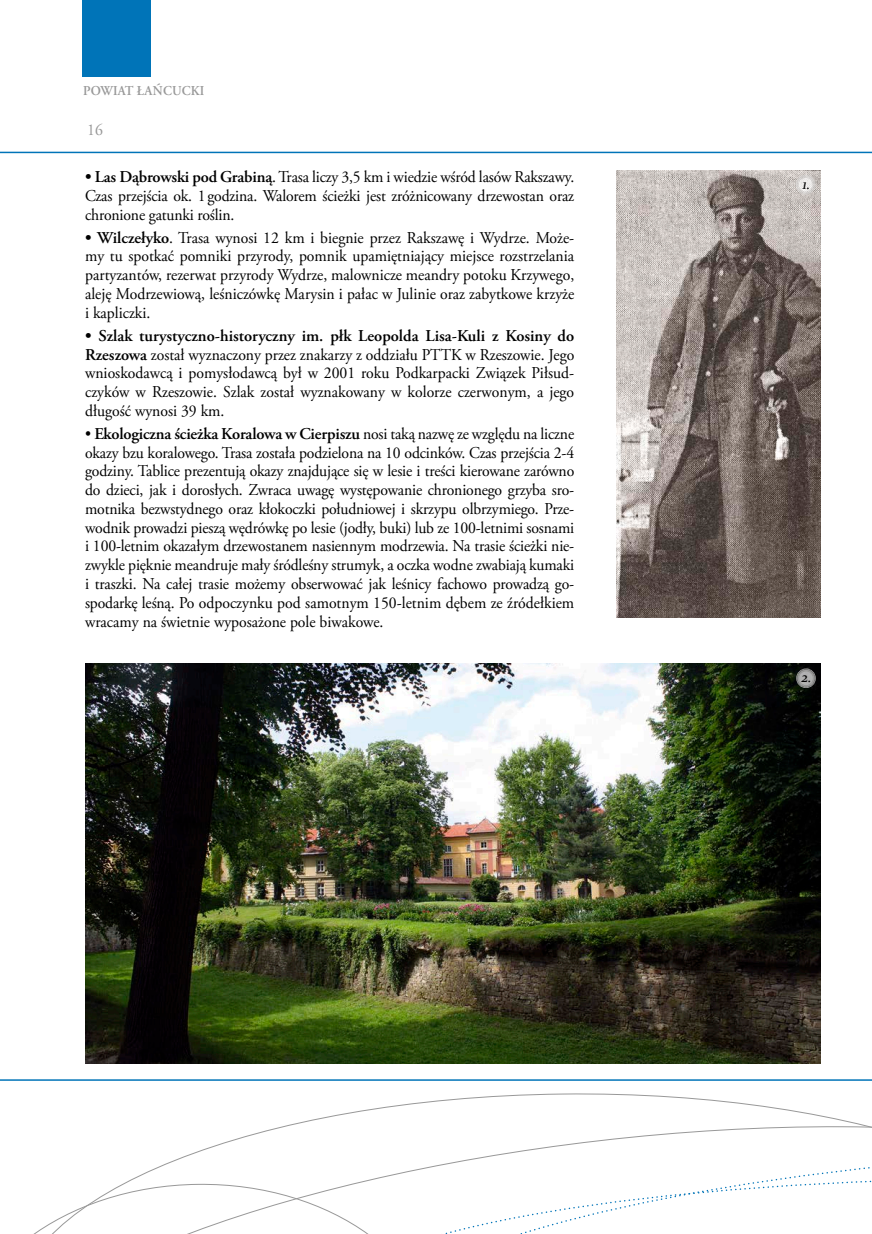
<style>
.page{position:relative;width:872px;height:1234px;background:#fff}
.page>*{position:absolute;margin:0;border:0;box-sizing:border-box;transform-origin:0 0}
.t1{font:16.5px/18.8px "Adobe Garamond Pro";color:#000;text-align:justify;scale:.95 1}
.t2{font:16.5px "Adobe Garamond Pro";color:#989898;scale:.95 1}
.t3{font:italic 15px "Constantia";color:#000;scale:.95 1}
.t4{font:600 13.5px "Adobe Garamond Pro";letter-spacing:.015em;color:#989898;scale:.95 1}
.s1{font-weight:600}
</style>
<div class="page">
<svg style="left:293px;top:1093px;width:567px;height:31px"></svg>
<svg style="left:182px;top:1124px;width:690px;height:33px"></svg>
<svg style="left:33px;top:1157px;width:839px;height:77px"></svg>
<img style="left:85px;top:663px;width:736px;height:400px">
<img style="left:617px;top:170px;width:204px;height:447px">
<hr style="left:0;top:152px;width:872px;height:1px;background:#0074b8">
<hr style="left:0;top:1078px;width:872px;height:2px;background:#0074b8">
<svg style="left:797px;top:176px;width:17px;height:17px"></svg>
<div style="left:796px;top:175px;width:19px;height:19px;border:1px solid #d8d7d6;border-radius:50%"></div>
<div style="left:797px;top:176px;width:17px;height:17px;border:1px solid #d8d7d6;border-radius:50%"></div>
<div style="left:798px;top:177px;width:15px;height:15px;border:1px solid #d8d7d6;border-radius:50%"></div>
<svg style="left:797px;top:669px;width:17px;height:17px"></svg>
<div style="left:796px;top:668px;width:19px;height:19px;border:1px solid #d8d7d6;border-radius:50%"></div>
<div style="left:797px;top:669px;width:17px;height:17px;border:1px solid #d8d7d6;border-radius:50%"></div>
<div style="left:798px;top:670px;width:15px;height:15px;border:1px solid #d8d7d6;border-radius:50%"></div>
<div style="left:83px;top:0;width:68px;height:77px;background:#0074b8"></div>
<p class="t4" style="left:83px;top:83px;width:129px">Powiat Łańcucki</p>
<p class="t2" style="left:87px;top:120px;width:18px">16</p>
<p class="t1" style="left:85px;top:168px;width:516px"><span class="s1">• Las Dąbrowski pod Grabiną</span>. Trasa liczy 3,5 km i wiedzie wśród lasów Rakszawy.<br>Czas przejścia ok. 1godzina. Walorem ścieżki jest zróżnicowany drzewostan oraz chronione gatunki roślin.</p>
<p class="t1" style="left:85px;top:229px;width:516px"><span class="s1">• Wilczełyko</span>. Trasa wynosi 12 km i biegnie przez Rakszawę i Wydrze. Może&shy;my tu spotkać pomniki przyrody, pomnik upamiętniający miejsce rozstrzelania partyzantów, rezerwat przyrody Wydrze, malownicze meandry potoku Krzywego, aleję Modrzewiową, leśniczówkę Marysin i pałac w Julinie oraz zabytkowe krzyże i kapliczki.</p>
<p class="t1" style="left:85px;top:327px;width:516px"><span class="s1">• Szlak turystyczno-historyczny im. płk Leopolda Lisa-Kuli z Kosiny do Rzeszowa</span> został wyznaczony przez znakarzy z oddziału PTTK w Rzeszowie. Jego wnioskodawcą i pomysłodawcą był w 2001 roku Podkarpacki Związek Piłsud&shy;czyków w Rzeszowie. Szlak został wyznakowany w kolorze czerwonym, a jego długość wynosi 39 km.</p>
<p class="t1" style="left:85px;top:425px;width:516px">• <span class="s1">Ekologiczna ścieżka Koralowa w Cierpiszu</span> nosi taką nazwę ze względu na liczne okazy bzu koralowego. Trasa została podzielona na 10 odcinków. Czas przejścia 2-4 godziny. Tablice prezentują okazy znajdujące się w lesie i treści kierowane zarówno do dzieci, jak i dorosłych. Zwraca uwagę występowanie chronionego grzyba sro&shy;motnika bezwstydnego oraz kłokoczki południowej i skrzypu olbrzymiego. Prze&shy;wodnik prowadzi pieszą wędrówkę po lesie (jodły, buki) lub ze 100-letnimi sosnami i 100-letnim okazałym drzewostanem nasiennym modrzewia. Na trasie ścieżki nie&shy;zwykle pięknie meandruje mały śródleśny strumyk, a oczka wodne zwabiają kumaki i traszki. Na całej trasie możemy obserwować jak leśnicy fachowo prowadzą go&shy;spodarkę leśną. Po odpoczynku pod samotnym 150-letnim dębem ze źródełkiem wracamy na świetnie wyposażone pole biwakowe.</p>
<p class="t3" style="left:802px;top:173px;width:10px">1.</p>
<p class="t3" style="left:801px;top:666px;width:12px">2.</p>
</div>
